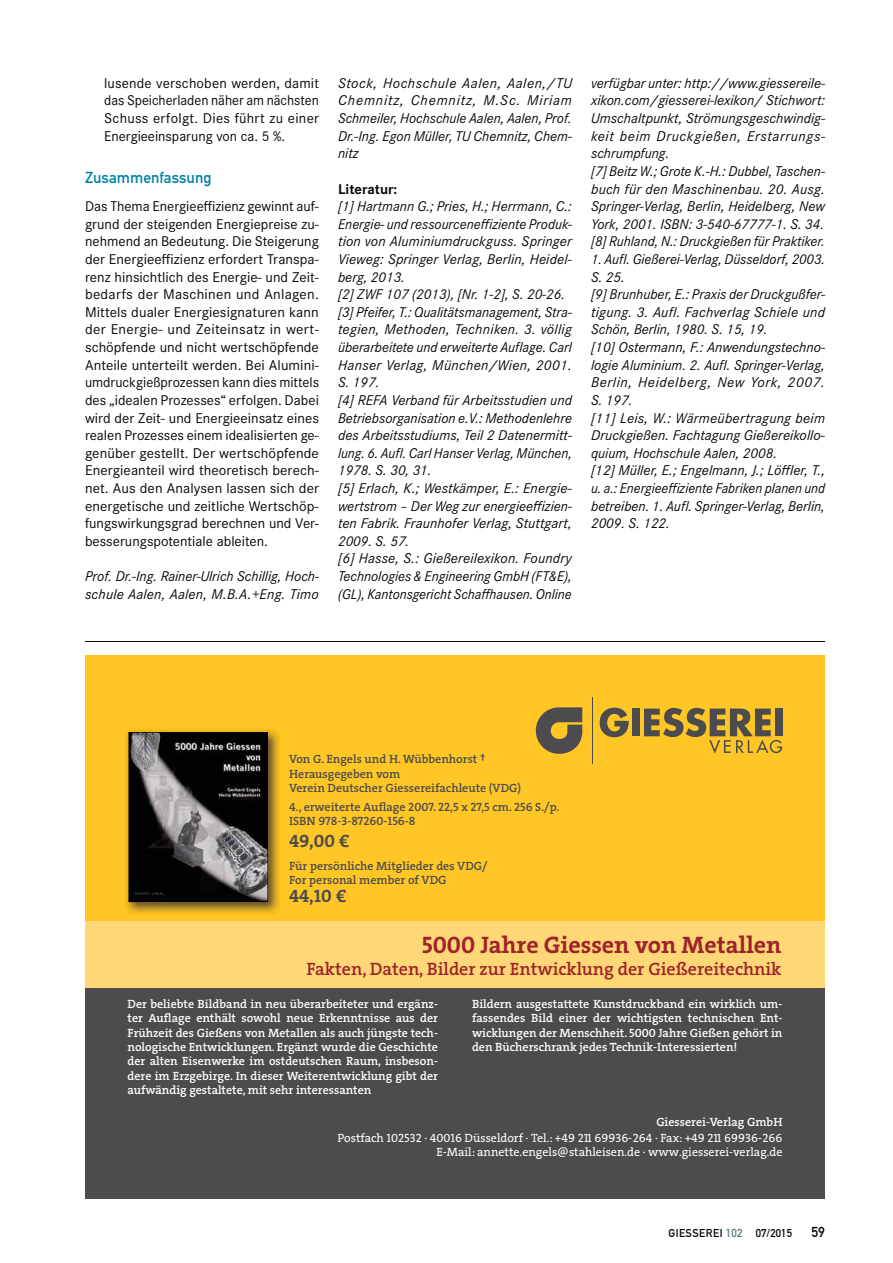
<style>
.page{position:relative;width:893px;height:1263px;background:#fff}
.page>*{position:absolute;margin:0;border:0;box-sizing:border-box;transform-origin:0 0}
.t1{font:24px "The Serif HP7 Bld";color:#9f232a}
.t2{font:18px "The Serif HP6 Se Bld";color:#9f232a}
.t3{font:18px "The Serif HP7 Bld";color:#4c4c4e}
.t4{font:15.75px "DIN Mittelschrift Std";color:#0083a6}
.t5{font:italic 14.7px/17.5px "Corporate S";color:#040809}
.t6{font:14.7px/17.5px "Corporate S";color:#040809;text-align:justify}
.t7{font:700 14.7px "Corporate S";color:#040809}
.t8{font:14.25px "DIN Mittelschrift Std";color:#040809}
.t9{font:12px/14.4px "The Serif HP6 Se Bld";color:#fff;text-align:justify}
.t10{font:12px/14.4px "The Serif HP6 Se Bld";color:#4c4c4e}
.t11{font:12px/14.4px "The Serif HP5 Plain";color:#fff;text-align:right}
.t12{font:11.25px "DIN Mittelschrift Std";letter-spacing:.04em;color:#040809}
.s1{font-size:11.55px;color:#5d7683}
</style>
<div class="page">
<hr style="left:85px;top:642px;width:740px;height:1px;background:#040809">
<div style="left:85px;top:655px;width:740px;height:333px;background:#ffc625"></div>
<div style="left:85px;top:988px;width:740px;height:211px;background:#4c4c4e"></div>
<div style="left:85px;top:921px;width:740px;height:67px;background:#ffd776"></div>
<hr style="left:591px;top:697px;width:1px;height:67px;background:#4c4c4e">
<svg style="left:536px;top:707px;width:46px;height:47px"></svg>
<svg style="left:599px;top:708px;width:29px;height:29px"></svg>
<div style="left:632px;top:709px;width:7px;height:27px;background:#4c4c4e"></div>
<svg style="left:644px;top:708px;width:138px;height:46px"></svg>
<img style="left:126px;top:730px;width:153px;height:184px">
<img style="left:128px;top:732px;width:140px;height:170px">
<img style="left:129px;top:733px;width:138px;height:169px">
<p class="t6" style="left:104px;top:75px;width:216px">lusende verschoben werden, damit das Speicherladen näher am nächsten Schuss erfolgt. Dies führt zu einer Energieeinsparung von ca. 5 %.</p>
<p class="t4" style="left:85px;top:172px;width:128px">Zusammenfassung</p>
<p class="t6" style="left:85px;top:198px;width:235px">Das Thema Energieeffizienz gewinnt auf&shy;grund der steigenden Energiepreise zu&shy;nehmend an Bedeutung. Die Steigerung der Energieeffizienz erfordert Transpa&shy;renz hinsichtlich des Energie- und Zeit&shy;bedarfs der Maschinen und Anlagen.<br>Mittels dualer Energiesignaturen kann der Energie- und Zeiteinsatz in wert&shy;schöpfende und nicht wertschöpfende Anteile unterteilt werden. Bei Alumini&shy;umdruckgießprozessen kann dies mittels des „idealen Prozesses“ erfolgen. Dabei wird der Zeit- und Energieeinsatz eines realen Prozesses einem idealisierten ge&shy;genüber gestellt. Der wertschöpfende Energieanteil wird theoretisch berech&shy;net. Aus den Analysen lassen sich der energetische und zeitliche Wertschöp&shy;fungswirkungsgrad berechnen und Ver&shy;besserungspotentiale ableiten.</p>
<p class="t5" style="left:85px;top:568px;width:235px">Prof. Dr.-Ing. Rainer-Ulrich Schillig, Hoch&shy;schule Aalen, Aalen, M.B.A.+Eng. Timo</p>
<p class="t5" style="left:338px;top:75px;width:235px;text-align:justify">Stock, Hochschule Aalen, Aalen,/TU Chemnitz, Chemnitz, M.Sc. Miriam Schmeiler, Hochschule Aalen, Aalen, Prof.<br>Dr.-Ing. Egon Müller, TU Chemnitz, Chem&shy;nitz</p>
<p class="t7" style="left:338px;top:183px;width:61px">Literatur:</p>
<p class="t5" style="left:338px;top:198px;width:235px">[1] Hartmann G.; Pries, H.; Herrmann, C.:<br>Energie- und ressourceneffiziente Produk&shy;tion von Aluminiumdruckguss. Springer Vieweg: Springer Verlag, Berlin, Heidel&shy;berg, 2013.<br>[2] ZWF 107 (2013), [Nr. 1-2], S. 20-26. [3] Pfeifer, T.: Qualitätsmanagement, Stra&shy;tegien, Methoden, Techniken. 3. völlig überarbeitete und erweiterte Auflage. Carl Hanser Verlag, München/Wien, 2001.<br>S. 197.<br>[4] REFA Verband für Arbeitsstudien und Betriebsorganisation e.V.: Methodenlehre des Arbeitsstudiums, Teil 2 Datenermitt&shy;lung. 6. Aufl. Carl Hanser Verlag, München, 1978. S. 30, 31.<br>[5] Erlach, K.; Westkämper, E.: Energie&shy;wertstrom – Der Weg zur energieeffizien&shy;ten Fabrik. Fraunhofer Verlag, Stuttgart, 2009. S. 57.<br>[6] Hasse, S.: Gießereilexikon. Foundry Technologies &amp; Engineering GmbH (FT&amp;E), (GL), Kantonsgericht Schaffhausen. Online</p>
<p class="t5" style="left:591px;top:75px;width:236px">verfügbar unter: http://www.giessereile&shy;xikon.com/giesserei-lexikon/ Stichwort:<br>Umschaltpunkt, Strömungsgeschwindig&shy;keit beim Druckgießen, Erstarrungs&shy;schrumpfung.<br>[7] Beitz W.; Grote K.-H.: Dubbel, Taschen&shy;buch für den Maschinenbau. 20. Ausg.<br>Springer-Verlag, Berlin, Heidelberg, New York, 2001. ISBN: 3-540-67777-1. S. 34. [8] Ruhland, N.: Druckgießen für Praktiker.</p>
<p class="t5" style="left:591px;top:251px;width:236px">1. Aufl. Gießerei-Verlag, Düsseldorf, 2003.<br>S. 25.<br>[9] Brunhuber, E.: Praxis der Druckgußfer&shy;tigung. 3. Aufl. Fachverlag Schiele und Schön, Berlin, 1980. S. 15, 19.<br>[10] Ostermann, F.: Anwendungstechno&shy;logie Aluminium. 2. Aufl. Springer-Verlag, Berlin, Heidelberg, New York, 2007.<br>S. 197.<br>[11] Leis, W.: Wärmeübertragung beim Druckgießen. Fachtagung Gießereikollo&shy;quium, Hochschule Aalen, 2008.<br>[12] Müller, E.; Engelmann, J.; Löffler, T., u. a.: Energieeffiziente Fabriken planen und betreiben. 1. Aufl. Springer-Verlag, Berlin, 2009. S. 122.</p>
<p class="t10" style="left:289px;top:753px;width:233px">Von G. Engels und H. Wübbenhorst †<br>Herausgegeben vom<br>Verein Deutscher Giessereifachleute (VDG)</p>
<p class="t10" style="left:289px;top:801px;width:272px">4., erweiterte Auflage 2007. 22,5 x 27,5 cm. 256 S./p.<br>ISBN 978-3-87260-156-8</p>
<p class="t3" style="left:289px;top:830px;width:62px">49,00 €</p>
<p class="t10" style="left:289px;top:860px;width:200px">Für persönliche Mitglieder des VDG/<br>For personal member of VDG</p>
<p class="t3" style="left:289px;top:885px;width:59px">44,10 €</p>
<h1 class="t1" style="left:422px;top:931px;width:361px">5000 Jahre Giessen von Metallen</h1>
<p class="t2" style="left:306px;top:962px;width:476px">Fakten, Daten, Bilder zur Entwicklung der Gießereitechnik</p>
<p class="t9" style="left:128px;top:998px;width:312px">Der beliebte Bildband in neu überarbeiteter und ergänz&shy;ter Auflage enthält sowohl neue Erkenntnisse aus der Frühzeit des Gießens von Metallen als auch jüngste tech&shy;nologische Entwicklungen. Ergänzt wurde die Geschichte der alten Eisenwerke im ostdeutschen Raum, insbeson&shy;dere im Erzgebirge. In dieser Weiterentwicklung gibt der aufwändig gestaltete, mit sehr interessanten</p>
<p class="t9" style="left:472px;top:998px;width:312px">Bildern ausgestattete Kunstdruckband ein wirklich um&shy;fassendes Bild einer der wichtigsten technischen Ent&shy;wicklungen der Menschheit. 5000 Jahre Gießen gehört in den Bücherschrank jedes Technik-Interessierten!</p>
<p class="t9" style="left:656px;top:1116px;width:128px">Giesserei-Verlag GmbH</p>
<p class="t11" style="left:337px;top:1132px;width:446px">Postfach 102532 · 40016 Düsseldorf · Tel.: +49 211 69936-264 · Fax: +49 211 69936-266<br>E-Mail: annette.engels@stahleisen.de · www.giesserei-verlag.de</p>
<p class="t12" style="left:668px;top:1229px;width:125px">GIESSEREI <span class="s1">102</span> 07/2015</p>
<p class="t8" style="left:811px;top:1227px;width:15px">59</p>
</div>
